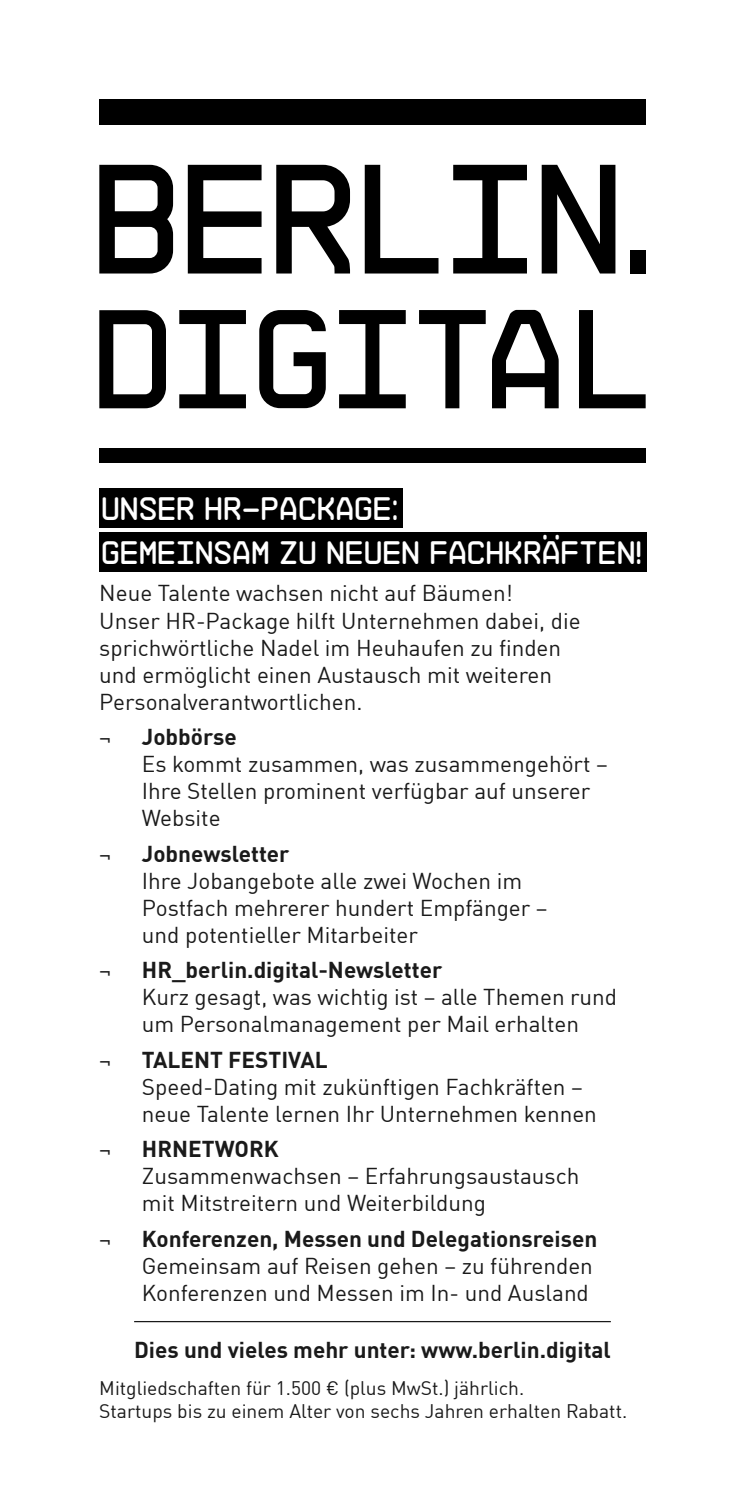
<style>
.page{position:relative;width:745px;height:1489px;background:#fff}
.page>*{position:absolute;margin:0;border:0;box-sizing:border-box;transform-origin:0 0}
.t1{font:32.5px/44.2px "NB55 RMS";letter-spacing:.005em;color:#fff}
.t2{font:22.5px/27px "DIN Offc Pro";color:#000}
.t3{font:700 22.5px "DIN Offc Pro";color:#000}
.t4{font:22.5px "DIN";color:#000}
.t5{font:19.25px/23px "DIN Offc Pro";color:#000}
</style>
<div class="page">
<hr style="left:134px;top:1320px;width:476px;height:2px;background:#000">
<div style="left:99px;top:488px;width:304px;height:39px;background:#000"></div>
<div style="left:99px;top:532px;width:547px;height:40px;background:#000"></div>
<svg style="left:99px;top:310px;width:67px;height:98px"></svg>
<svg style="left:179px;top:310px;width:67px;height:98px"></svg>
<svg style="left:259px;top:310px;width:66px;height:98px"></svg>
<svg style="left:339px;top:310px;width:66px;height:98px"></svg>
<svg style="left:419px;top:310px;width:66px;height:98px"></svg>
<svg style="left:492px;top:310px;width:66px;height:98px"></svg>
<svg style="left:579px;top:310px;width:66px;height:98px"></svg>
<svg style="left:99px;top:165px;width:74px;height:108px"></svg>
<svg style="left:188px;top:165px;width:73px;height:108px"></svg>
<svg style="left:276px;top:165px;width:74px;height:108px"></svg>
<svg style="left:364px;top:165px;width:74px;height:108px"></svg>
<svg style="left:453px;top:165px;width:73px;height:108px"></svg>
<svg style="left:541px;top:165px;width:74px;height:108px"></svg>
<div style="left:629px;top:250px;width:16px;height:23px;background:#000"></div>
<div style="left:99px;top:99px;width:546px;height:25px;background:#000"></div>
<div style="left:99px;top:448px;width:546px;height:15px;background:#000"></div>
<h1 class="t1" style="left:103px;top:484px;width:541px">UNSER HR-PACKAGE:<br>GEMEINSAM ZU NEUEN FACHKRÄFTEN!</h1>
<p class="t2" style="left:99px;top:577px;width:482px">Neue Talente wachsen nicht auf Bäumen!<br>Unser HR-Package hilft Unternehmen dabei, die sprichwörtliche Nadel im Heuhaufen zu finden und ermöglicht einen Austausch mit weiteren Personalverantwortlichen.</p>
<p class="t4" style="left:99px;top:723px;width:13px">¬</p>
<p class="t3" style="left:142px;top:718px;width:96px">Jobbörse</p>
<p class="t2" style="left:142px;top:748px;width:467px">Es kommt zusammen, was zusammengehört –<br>Ihre Stellen prominent verfügbar auf unserer<br>Website</p>
<p class="t4" style="left:99px;top:839px;width:13px">¬</p>
<p class="t3" style="left:142px;top:834px;width:149px">Jobnewsletter</p>
<p class="t2" style="left:142px;top:864px;width:407px">Ihre Jobangebote alle zwei Wochen im<br>Postfach mehrerer hundert Empfänger – und potentieller Mitarbeiter</p>
<p class="t4" style="left:99px;top:956px;width:13px">¬</p>
<p class="t3" style="left:142px;top:951px;width:302px">HR_berlin.digital-Newsletter</p>
<p class="t2" style="left:142px;top:981px;width:476px">Kurz gesagt, was wichtig ist – alle Themen rund um Personalmanagement per Mail erhalten</p>
<p class="t4" style="left:99px;top:1045px;width:13px">¬</p>
<p class="t3" style="left:142px;top:1040px;width:187px">TALENT FESTIVAL</p>
<p class="t2" style="left:142px;top:1070px;width:456px">Speed-Dating mit zukünftigen Fachkräften – neue Talente lernen Ihr Unternehmen kennen</p>
<p class="t4" style="left:99px;top:1135px;width:13px">¬</p>
<p class="t3" style="left:142px;top:1130px;width:138px">HRNETWORK</p>
<p class="t2" style="left:142px;top:1160px;width:439px">Zusammenwachsen – Erfahrungsaustausch mit Mitstreitern und Weiterbildung</p>
<p class="t4" style="left:99px;top:1224px;width:13px">¬</p>
<p class="t3" style="left:142px;top:1219px;width:456px">Konferenzen, Messen und Delegationsreisen</p>
<p class="t2" style="left:142px;top:1249px;width:452px">Gemeinsam auf Reisen gehen – zu führenden<br>Konferenzen und Messen im In- und Ausland</p>
<p class="t3" style="left:134px;top:1330px;width:478px">Dies und vieles mehr unter: www.berlin.digital</p>
<p class="t5" style="left:99px;top:1374px;width:529px">Mitgliedschaften für 1.500 € (plus MwSt.) jährlich.<br>Startups bis zu einem Alter von sechs Jahren erhalten Rabatt.</p>
</div>
